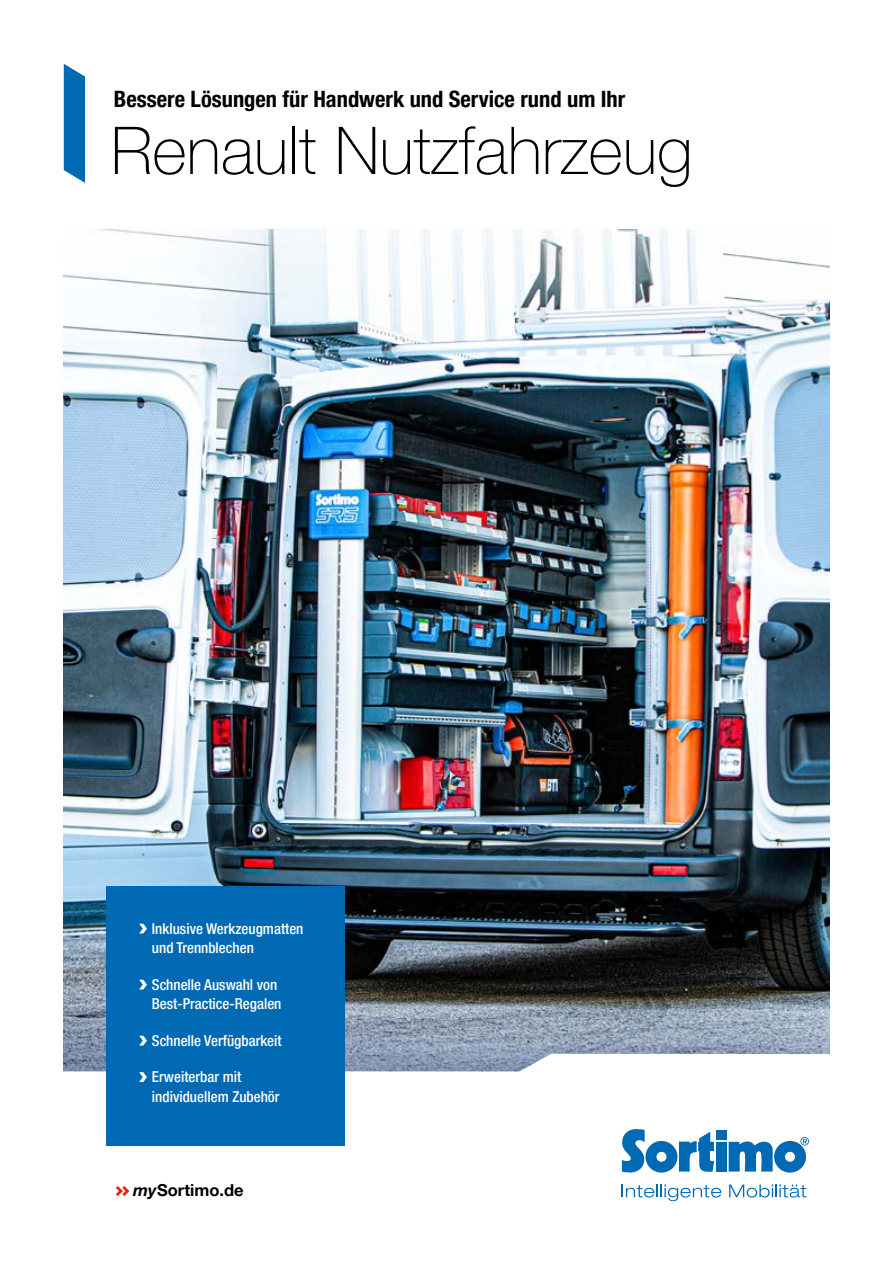
<style>
.page{position:relative;width:893px;height:1263px;background:#fff}
.page>*{position:absolute;margin:0;border:0;box-sizing:border-box;transform-origin:0 0}
.Kategorie_Bezeichnun{font:100 66px "Helvetica Neue LT Pro";color:#000}
.Kategorie_Subline{font:700 condensed 22.5px "Helvetica Neue LT Pro";color:#000}
.Tabelle_Einleitungst{font:700 16.5px "Helvetica Neue LT Pro";color:#000}
.USP_Text{font:500 condensed 15px/19.5px "Helvetica Neue LT Pro";color:#fff}
.s1{font-style:italic}
</style>
<div class="page">
<img style="left:64px;top:230px;width:765px;height:824px">
<svg style="left:63px;top:1054px;width:765px;height:148px"></svg>
<div style="left:716px;top:1142px;width:11px;height:29px;background:#0069b4"></div>
<div style="left:716px;top:1130px;width:11px;height:9px;background:#0069b4"></div>
<svg style="left:622px;top:1129px;width:92px;height:43px"></svg>
<svg style="left:729px;top:1137px;width:80px;height:35px"></svg>
<svg style="left:622px;top:1184px;width:99px;height:17px"></svg>
<svg style="left:729px;top:1184px;width:77px;height:13px"></svg>
<svg style="left:116px;top:1186px;width:13px;height:10px"></svg>
<svg style="left:64px;top:64px;width:21px;height:119px;background:#1b78bb"></svg>
<div style="left:106px;top:887px;width:238px;height:259px;background:#0069b4"></div>
<p class="Kategorie_Subline" style="left:114px;top:86px;width:513px">Bessere Lösungen für Handwerk und Service rund um Ihr</p>
<p class="Kategorie_Bezeichnun" style="left:111px;top:111px;width:583px">Renault Nutzfahrzeug</p>
<p class="USP_Text" style="left:152px;top:918px;width:153px">Inklusive Werkzeugmatten und Trennblechen</p>
<p class="USP_Text" style="left:152px;top:974px;width:131px">Schnelle Auswahl von<br>Best-Practice-Regalen</p>
<p class="USP_Text" style="left:152px;top:1030px;width:131px">Schnelle Verfügbarkeit</p>
<p class="USP_Text" style="left:152px;top:1067px;width:129px">Erweiterbar mit individuellem Zubehör</p>
<p class="Tabelle_Einleitungst" style="left:133px;top:1180px;width:112px"><span class="s1">my</span>Sortimo.de</p>
</div>
